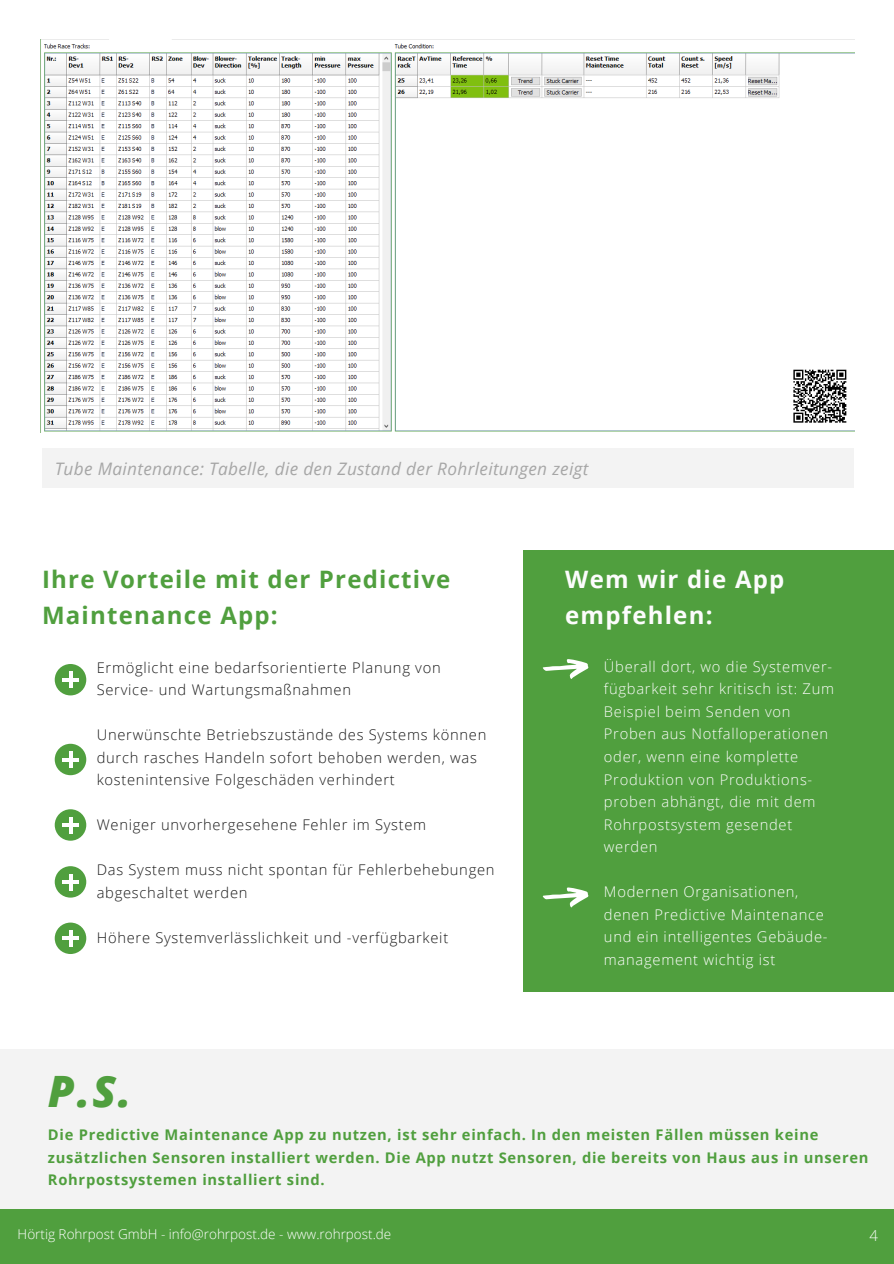
<style>
.page{position:relative;width:894px;height:1264px;background:#fff}
.page>*{position:absolute;margin:0;border:0;box-sizing:border-box;transform-origin:0 0}
.t1{font:italic 800 43.2px "Open Sans";color:#509f3e}
.t2{font:700 24px/36px "Open Sans";letter-spacing:.05em;color:#509f3e}
.t3{font:700 24px/36px "Open Sans";letter-spacing:.05em;color:#fcfcfc}
.t4{font:italic 17.25px "Open Sans";letter-spacing:.02em;color:#a6a6a6}
.t5{font:300 15px "Open Sans";color:#fff}
.t6{font:300 14.7px "Open Sans";letter-spacing:.05em;color:#191919}
.t7{font:300 14.7px/22.5px "Open Sans";letter-spacing:.05em;color:#fcfcfc}
.t8{font:700 14.7px/22.5px "Open Sans";letter-spacing:.05em;color:#509f3e}
.t9{font:300 14.7px/22.5px "Open Sans";letter-spacing:.05em;color:#fff}
.t10{font:300 13.5px "Open Sans";color:#fff}
</style>
<div class="page">
<div style="left:523px;top:550px;width:370px;height:442px;background:#509f3e"></div>
<div style="left:0;top:1049px;width:893px;height:214px;background:#f3f3f3"></div>
<div style="left:0;top:1209px;width:893px;height:54px;background:#509f3e"></div>
<div style="left:42px;top:448px;width:811px;height:40px;background:#f3f3f3"></div>
<img style="left:41px;top:39px;width:813px;height:393px">
<svg style="left:542px;top:659px;width:46px;height:20px"></svg>
<div style="left:55px;top:664px;width:31px;height:31px;background:#509f3e;border-radius:50%"></div>
<hr style="left:62px;top:678px;width:17px;height:3px;background:#fff">
<hr style="left:69px;top:671px;width:4px;height:17px;background:#fff">
<div style="left:55px;top:743px;width:31px;height:32px;background:#509f3e;border-radius:50%"></div>
<svg style="left:62px;top:758px;width:17px;height:3px"></svg>
<hr style="left:69px;top:751px;width:4px;height:17px;background:#fff">
<div style="left:55px;top:809px;width:31px;height:31px;background:#509f3e;border-radius:50%"></div>
<hr style="left:62px;top:823px;width:17px;height:4px;background:#fff">
<hr style="left:69px;top:816px;width:4px;height:17px;background:#fff">
<div style="left:55px;top:866px;width:31px;height:31px;background:#509f3e;border-radius:50%"></div>
<hr style="left:62px;top:880px;width:17px;height:4px;background:#fff">
<hr style="left:69px;top:873px;width:4px;height:17px;background:#fff">
<div style="left:55px;top:922px;width:31px;height:32px;background:#509f3e;border-radius:50%"></div>
<hr style="left:62px;top:936px;width:17px;height:4px;background:#fff">
<hr style="left:69px;top:930px;width:4px;height:16px;background:#fff">
<svg style="left:542px;top:887px;width:46px;height:20px"></svg>
<svg style="left:793px;top:370px;width:53px;height:52px"></svg>
<p class="t4" style="left:55px;top:456px;width:535px">Tube Maintenance: Tabelle, die den Zustand der Rohrleitungen zeigt</p>
<p class="t2" style="left:42px;top:561px;width:410px">Ihre Vorteile mit der Predictive<br>Maintenance App:</p>
<p class="t6" style="left:97px;top:657px;width:345px">Ermöglicht eine bedarfsorientierte Planung von</p>
<p class="t6" style="left:97px;top:679px;width:256px">Service- und Wartungsmaßnahmen</p>
<p class="t6" style="left:97px;top:724px;width:391px">Unerwünschte Betriebszustände des Systems können</p>
<p class="t6" style="left:97px;top:747px;width:381px">durch rasches Handeln sofort behoben werden, was</p>
<p class="t6" style="left:97px;top:769px;width:299px">kostenintensive Folgeschäden verhindert</p>
<p class="t6" style="left:97px;top:814px;width:331px">Weniger unvorhergesehene Fehler im System</p>
<p class="t6" style="left:97px;top:859px;width:399px">Das System muss nicht spontan für Fehlerbehebungen</p>
<p class="t6" style="left:97px;top:882px;width:152px">abgeschaltet werden</p>
<p class="t6" style="left:97px;top:927px;width:353px">Höhere Systemverlässlichkeit und -verfügbarkeit</p>
<p class="t1" style="left:48px;top:1060px;width:85px">P.S.</p>
<p class="t3" style="left:565px;top:561px;width:220px">Wem wir die App empfehlen:</p>
<p class="t7" style="left:603px;top:655px;width:232px">Überall dort, wo die Systemver&shy;fügbarkeit sehr kritisch ist: Zum<br>Beispiel beim Senden von<br>Proben aus Notfalloperationen oder, wenn eine komplette<br>Produktion von Produktions&shy;proben abhängt, die mit dem<br>Rohrpostsystem gesendet werden</p>
<p class="t9" style="left:603px;top:880px;width:225px">Modernen Organisationen, denen Predictive Maintenance und ein intelligentes Gebäude&shy;management wichtig ist</p>
<p class="t8" style="left:48px;top:1122px;width:821px">Die Predictive Maintenance App zu nutzen, ist sehr einfach. In den meisten Fällen müssen keine zusätzlichen Sensoren installiert werden. Die App nutzt Sensoren, die bereits von Haus aus in unseren<br>Rohrpostsystemen installiert sind.</p>
<p class="t10" style="left:18px;top:1224px;width:375px">Hörtig Rohrpost GmbH - info@rohrpost.de - www.rohrpost.de</p>
<p class="t5" style="left:869px;top:1225px;width:10px">4</p>
</div>
